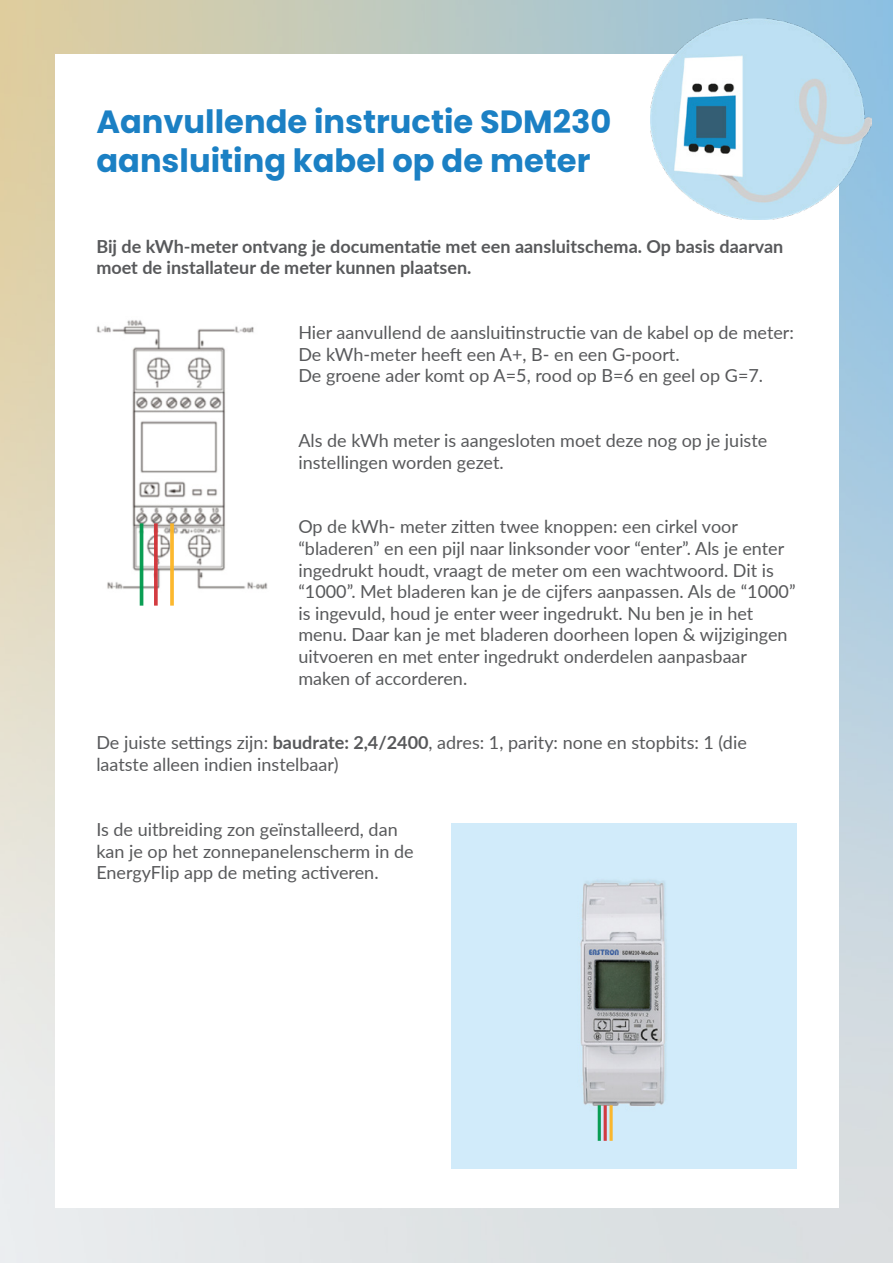
<style>
.page{position:relative;width:893px;height:1263px;background:#fff}
.page>*{position:absolute;margin:0;border:0;box-sizing:border-box;transform-origin:0 0}
.t1{font:700 32.1px/38.5px "Poppins";color:#1b80c4}
.t2{font:18px/21.6px "Lato";color:#58595b}
.t3{font:700 18px/21.6px "Lato";color:#58595b}
.s1{font-weight:700}
</style>
<div class="page">
<img style="left:651px;top:18px;width:221px;height:201px">
<img style="left:451px;top:823px;width:346px;height:346px">
<hr style="left:598px;top:1105px;width:3px;height:36px;background:#009a4d">
<hr style="left:604px;top:1105px;width:3px;height:36px;background:#d23439">
<svg style="left:609px;top:1105px;width:4px;height:36px"></svg>
<img style="left:97px;top:320px;width:171px;height:286px">
<hr style="left:140px;top:523px;width:3px;height:83px;background:#009a4d">
<svg style="left:154px;top:523px;width:4px;height:83px"></svg>
<svg style="left:170px;top:523px;width:4px;height:83px"></svg>
<h1 class="t1" style="left:96px;top:103px;width:517px">Aanvullende instructie SDM230 aansluiting kabel op de meter</h1>
<p class="t3" style="left:96px;top:234px;width:688px">Bij de kWh-meter ontvang je documentatie met een aansluitschema. Op basis daarvan moet de installateur de meter kunnen plaatsen.</p>
<p class="t2" style="left:298px;top:321px;width:497px">Hier aanvullend de aansluitinstructie van de kabel op de meter:<br>De kWh-meter heeft een A+, B- en een G-poort.<br>De groene ader komt op A=5, rood op B=6 en geel op G=7.</p>
<p class="t2" style="left:298px;top:429px;width:470px">Als de kWh meter is aangesloten moet deze nog op je juiste instellingen worden gezet.</p>
<p class="t2" style="left:298px;top:515px;width:499px">Op de kWh- meter zitten twee knoppen: een cirkel voor “bladeren” en een pijl naar linksonder voor “enter”. Als je enter ingedrukt houdt, vraagt de meter om een wachtwoord. Dit is “1000”. Met bladeren kan je de cijfers aanpassen. Als de “1000” is ingevuld, houd je enter weer ingedrukt. Nu ben je in het menu. Daar kan je met bladeren doorheen lopen &amp; wijzigingen uitvoeren en met enter ingedrukt onderdelen aanpasbaar maken of accorderen.</p>
<p class="t2" style="left:96px;top:731px;width:652px">De juiste settings zijn: <span class="s1">baudrate: 2,4/2400</span>, adres: 1, parity: none en stopbits: 1 (die laatste alleen indien instelbaar)</p>
<p class="t2" style="left:96px;top:818px;width:319px">Is de uitbreiding zon geïnstalleerd, dan kan je op het zonnepanelenscherm in de<br>EnergyFlip app de meting activeren.</p>
</div>
